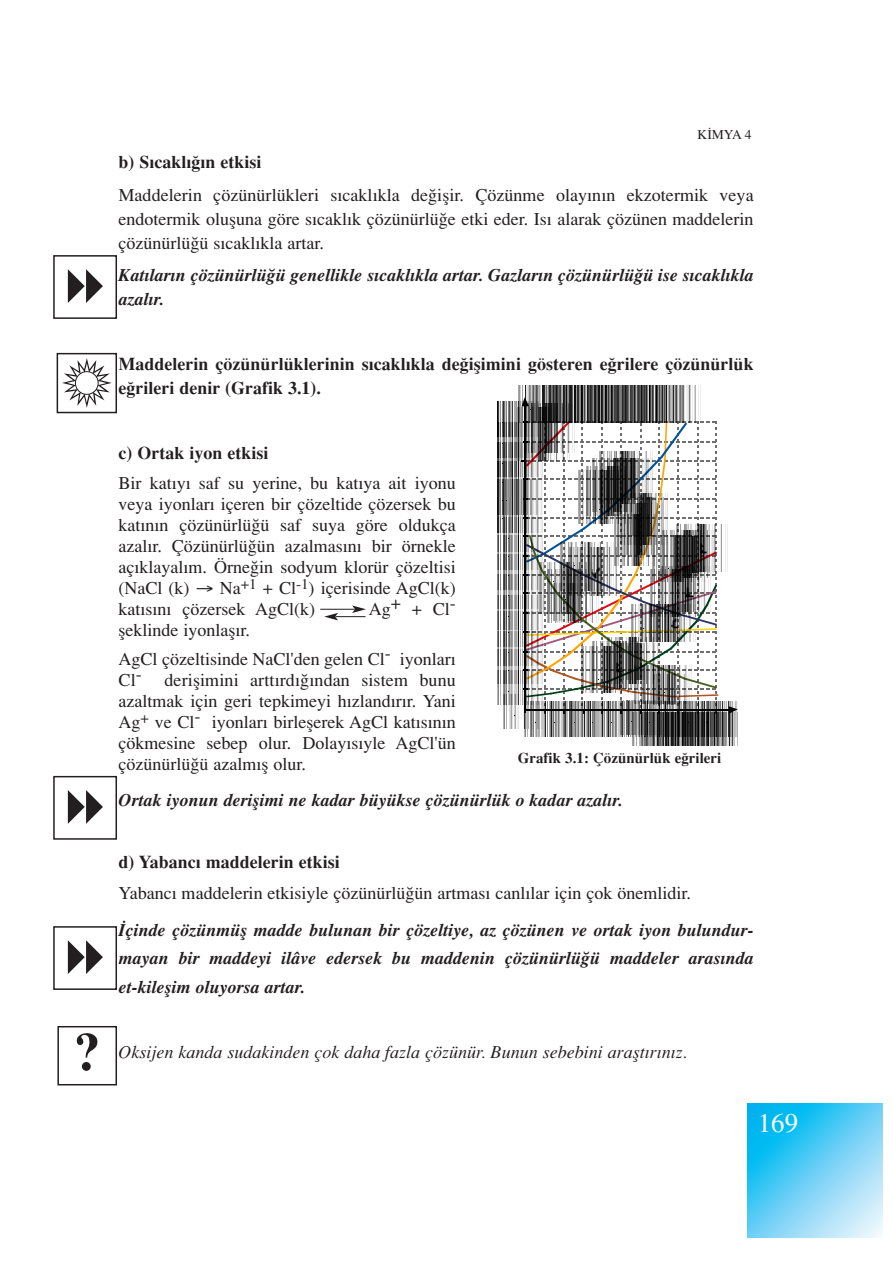
<style>
.page{position:relative;width:893px;height:1263px;background:#fff}
.page>*{position:absolute;margin:0;border:0;box-sizing:border-box;transform-origin:0 0}
.t1{font:54px "Times Turk B";color:#231f20}
.t2{font:27px "Times Turk";color:#fff}
.t3{font:18px/21px "Times Turk";color:#231f20;text-align:justify}
.t4{font:18px/28.5px "Times Turk BI";color:#231f20}
.t5{font:18px/24px "Times Turk B";color:#231f20}
.t6{font:18px "Times Turk I";color:#231f20}
.t7{font:15px "Times Turk B";color:#231f20}
.t8{font:13.5px "Times Turk";color:#231f20}
</style>
<div class="page">
<svg style="left:747px;top:1103px;width:135px;height:134px;background:#65d0f5"></svg>
<div style="left:57px;top:353px;width:60px;height:60px;border:2px solid #231f20"></div>
<div style="left:53px;top:255px;width:64px;height:64px;border:2px solid #231f20"></div>
<div style="left:53px;top:776px;width:64px;height:64px;border:2px solid #231f20"></div>
<hr style="left:320px;top:609px;width:35px;height:1px;background:#231f20">
<svg style="left:352px;top:606px;width:14px;height:7px"></svg>
<hr style="left:335px;top:616px;width:30px;height:1px;background:#231f20">
<svg style="left:324px;top:613px;width:14px;height:7px"></svg>
<div style="left:53px;top:926px;width:64px;height:64px;border:2px solid #231f20"></div>
<div style="left:57px;top:1026px;width:60px;height:59px;border:2px solid #231f20"></div>
<img style="left:518px;top:385px;width:11px;height:17px">
<img style="left:529px;top:385px;width:7px;height:17px">
<img style="left:536px;top:385px;width:5px;height:17px">
<img style="left:542px;top:385px;width:8px;height:18px">
<img style="left:550px;top:385px;width:7px;height:18px">
<img style="left:557px;top:385px;width:12px;height:18px">
<img style="left:569px;top:385px;width:130px;height:36px">
<img style="left:589px;top:385px;width:4px;height:36px">
<img style="left:593px;top:385px;width:5px;height:36px">
<img style="left:598px;top:385px;width:7px;height:36px">
<img style="left:605px;top:385px;width:12px;height:36px">
<img style="left:617px;top:385px;width:23px;height:36px">
<img style="left:640px;top:385px;width:9px;height:36px">
<img style="left:649px;top:385px;width:45px;height:36px">
<svg style="left:521px;top:397px;width:10px;height:5px"></svg>
<img style="left:503px;top:705px;width:21px;height:24px">
<img style="left:497px;top:684px;width:4px;height:21px">
<img style="left:503px;top:684px;width:18px;height:21px">
<img style="left:497px;top:666px;width:4px;height:18px">
<img style="left:503px;top:666px;width:18px;height:18px">
<img style="left:497px;top:609px;width:4px;height:57px">
<img style="left:503px;top:609px;width:18px;height:57px">
<img style="left:497px;top:612px;width:4px;height:34px">
<img style="left:503px;top:612px;width:18px;height:34px">
<img style="left:497px;top:589px;width:4px;height:20px">
<img style="left:503px;top:589px;width:18px;height:20px">
<img style="left:497px;top:570px;width:4px;height:19px">
<img style="left:503px;top:570px;width:18px;height:19px">
<img style="left:497px;top:552px;width:4px;height:18px">
<img style="left:503px;top:552px;width:18px;height:18px">
<img style="left:497px;top:532px;width:6px;height:20px">
<img style="left:503px;top:532px;width:18px;height:20px">
<img style="left:497px;top:514px;width:6px;height:18px">
<img style="left:503px;top:514px;width:18px;height:18px">
<img style="left:497px;top:496px;width:5px;height:18px">
<img style="left:502px;top:496px;width:19px;height:18px">
<img style="left:497px;top:477px;width:6px;height:19px">
<img style="left:503px;top:477px;width:18px;height:19px">
<img style="left:497px;top:457px;width:6px;height:20px">
<img style="left:503px;top:457px;width:18px;height:20px">
<img style="left:497px;top:436px;width:6px;height:21px">
<img style="left:503px;top:436px;width:14px;height:21px">
<img style="left:497px;top:402px;width:6px;height:34px">
<img style="left:503px;top:402px;width:38px;height:34px">
<img style="left:524px;top:714px;width:5px;height:22px">
<img style="left:530px;top:714px;width:102px;height:22px">
<img style="left:544px;top:714px;width:6px;height:22px">
<img style="left:550px;top:714px;width:31px;height:22px">
<img style="left:581px;top:714px;width:6px;height:22px">
<img style="left:587px;top:714px;width:39px;height:22px">
<img style="left:620px;top:714px;width:6px;height:21px">
<img style="left:626px;top:714px;width:6px;height:21px">
<img style="left:718px;top:702px;width:19px;height:10px">
<img style="left:632px;top:714px;width:9px;height:32px">
<img style="left:641px;top:714px;width:3px;height:32px">
<img style="left:644px;top:714px;width:8px;height:32px">
<img style="left:652px;top:714px;width:6px;height:32px">
<img style="left:658px;top:714px;width:7px;height:32px">
<img style="left:665px;top:714px;width:5px;height:32px">
<img style="left:670px;top:714px;width:4px;height:32px">
<img style="left:674px;top:714px;width:11px;height:32px">
<img style="left:685px;top:714px;width:6px;height:32px">
<img style="left:691px;top:714px;width:6px;height:32px">
<img style="left:697px;top:712px;width:40px;height:34px">
<img style="left:517px;top:408px;width:7px;height:52px">
<img style="left:524px;top:403px;width:50px;height:18px">
<img style="left:720px;top:525px;width:6px;height:46px">
<svg style="left:521px;top:421px;width:197px;height:293px"></svg>
<img style="left:653px;top:675px;width:35px;height:30px">
<p class="t8" style="left:697px;top:129px;width:55px">K‹MYA 4</p>
<p class="t5" style="left:118px;top:153px;width:144px">b) S›cakl›¤›n etkisi</p>
<p class="t3" style="left:118px;top:184px;width:636px;line-height:24px">Maddelerin çözünürlükleri s›cakl›kla de¤iflir. Çözünme olay›n›n ekzotermik veya endotermik olufluna göre s›cakl›k çözünürlü¤e etki eder. Is› alarak çözünen maddelerin çözünürlü¤ü s›cakl›kla artar.</p>
<p class="t4" style="left:118px;top:265px;width:636px;line-height:24px">Kat›lar›n çözünürlü¤ü genellikle s›cakl›kla artar. Gazlar›n çözünürlü¤ü ise s›cakl›kla azal›r.</p>
<h1 class="t1" style="left:74px;top:1036px;width:28px">?</h1>
<p class="t5" style="left:118px;top:355px;width:636px">Maddelerin çözünürlüklerinin s›cakl›kla de¤iflimini gösteren e¤rilere çözünürlük e¤rileri denir (Grafik 3.1).</p>
<p class="t5" style="left:118px;top:444px;width:151px">c) Ortak iyon etkisi</p>
<p class="t3" style="left:118px;top:474px;width:339px">Bir kat›y› saf su yerine, bu kat›ya ait iyonu veya iyonlar› içeren bir çözeltide çözersek bu kat›n›n çözünürlü¤ü saf suya göre oldukça azal›r. Çözünürlü¤ün azalmas›n› bir örnekle aç›klayal›m. Örne¤in sodyum klorür çözeltisi (NaCl (k) → Na<sup>+1</sup> + Cl<sup>-1</sup>) içerisinde AgCl(k) kat›s›n› çözersek AgCl(k)</p>
<p class="t3" style="left:369px;top:600px;width:89px">Ag+ + Cl-</p>
<p class="t3" style="left:118px;top:617px;width:339px;line-height:29.5px">fleklinde iyonlafl›r.<br>AgCl çözeltisinde NaCl'den gelen Cl- iyonlar›</p>
<p class="t3" style="left:118px;top:671px;width:25px">Cl-</p>
<p class="t3" style="left:118px;top:671px;width:339px;text-indent:46px">deriflimini artt›rd›¤›ndan sistem bunu azaltmak için geri tepkimeyi h›zland›r›r. Yani Ag<sup>+</sup> ve Cl- iyonlar› birleflerek AgCl kat›s›n›n çökmesine sebep olur. Dolay›s›yle AgCl'ün çözünürlü¤ü azalm›fl olur.</p>
<p class="t4" style="left:118px;top:787px;width:506px">Ortak iyonun deriflimi ne kadar büyükse çözünürlük o kadar azal›r.</p>
<p class="t7" style="left:517px;top:754px;width:205px">Grafik 3.1: Çözünürlük e¤rileri</p>
<p class="t5" style="left:118px;top:853px;width:223px">d) Yabanc› maddelerin etkisi</p>
<p class="t3" style="left:118px;top:884px;width:574px">Yabanc› maddelerin etkisiyle çözünürlü¤ün artmas› canl›lar için çok önemlidir.</p>
<p class="t4" style="left:118px;top:917px;width:636px;text-align:justify">‹çinde çözünmüfl madde bulunan bir çözeltiye, az çözünen ve ortak iyon bulundur&shy;mayan bir maddeyi ilâve edersek bu maddenin çözünürlü¤ü maddeler aras›nda et-kileflim oluyorsa artar.</p>
<p class="t6" style="left:118px;top:1045px;width:570px">Oksijen kanda sudakinden çok daha fazla çözünür. Bunun sebebini araflt›r›n›z.</p>
<h2 class="t2" style="left:757px;top:1113px;width:42px">169</h2>
</div>
